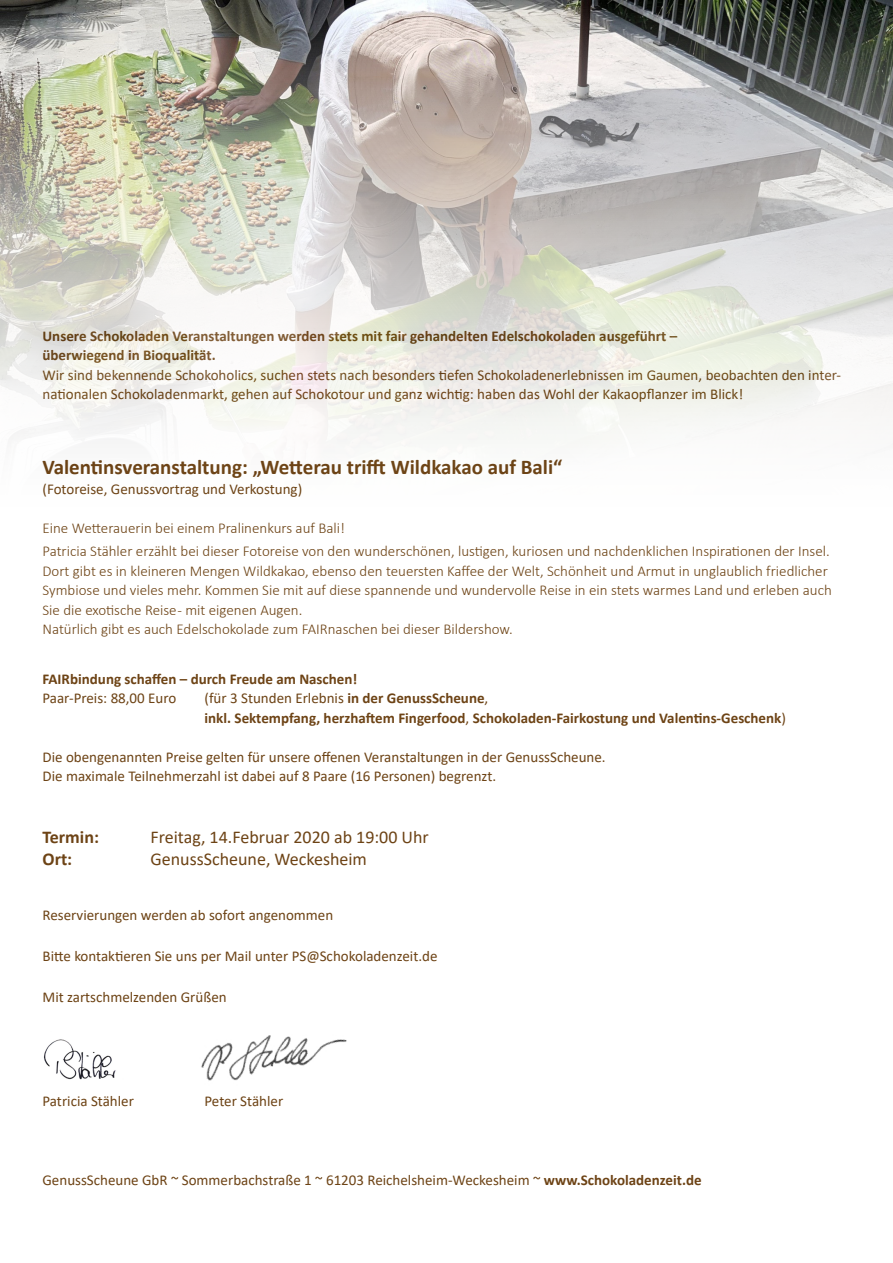
<style>
.page{position:relative;width:893px;height:1263px;background:#fff}
.page>*{position:absolute;margin:0;border:0;box-sizing:border-box;transform-origin:0 0}
.t1{font:700 21px "Calibri";color:#6d4315}
.t2{font:18px "Calibri";color:#6d4315}
.t3{font:700 18px "Calibri";color:#6d4315}
.t4{font:15px/19.5px "Calibri";color:#6d4315}
.t5{font:300 15px/19.5px "Calibri";color:#6d4315}
.t6{font:700 15px/19.5px "Calibri";color:#6d4315}
.s1{font-weight:400}
.s2{font-weight:700}
</style>
<div class="page">
<img style="left:44px;top:1039px;width:72px;height:41px">
<img style="left:201px;top:1035px;width:146px;height:46px">
<img style="left:0;top:0;width:893px;height:440px">
<p class="t6" style="left:43px;top:326px;width:636px">Unsere Schokoladen Veranstaltungen werden stets mit fair gehandelten Edelschokoladen ausgeführt – überwiegend in Bioqualität.</p>
<p class="t4" style="left:43px;top:365px;width:800px">Wir sind bekennende Schokoholics, suchen stets nach besonders tiefen Schokoladenerlebnissen im Gaumen, beobachten den inter&shy;nationalen Schokoladenmarkt, gehen auf Schokotour und ganz wichtig: haben das Wohl der Kakaopflanzer im Blick!</p>
<p class="t1" style="left:43px;top:452px;width:521px">Valentinsveranstaltung: „Wetterau trifft Wildkakao auf Bali“</p>
<p class="t4" style="left:43px;top:478px;width:261px">(Fotoreise, Genussvortrag und Verkostung)</p>
<p class="t5" style="left:43px;top:518px;width:304px">Eine Wetterauerin bei einem Pralinenkurs auf Bali!</p>
<p class="t5" style="left:43px;top:541px;width:791px">Patricia Stähler erzählt bei dieser Fotoreise von den wunderschönen, lustigen, kuriosen und nachdenklichen Inspirationen der Insel.<br>Dort gibt es in kleineren Mengen Wildkakao, ebenso den teuersten Kaffee der Welt, Schönheit und Armut in unglaublich friedlicher Symbiose und vieles mehr. Kommen Sie mit auf diese spannende und wundervolle Reise in ein stets warmes Land und erleben auch Sie die exotische Reise - mit eigenen Augen.<br>Natürlich gibt es auch Edelschokolade zum FAIRnaschen bei dieser Bildershow.</p>
<p class="t6" style="left:43px;top:669px;width:316px">FAIRbindung schaffen – durch Freude am Naschen!</p>
<p class="t4" style="left:43px;top:688px;width:135px">Paar-Preis: 88,00 Euro</p>
<p class="t6" style="left:205px;top:688px;width:583px"><span class="s1">(für 3 Stunden Erlebnis</span> in der GenussScheune<span class="s1">,<br></span>inkl. Sektempfang, herzhaftem Fingerfood<span class="s1">,</span> Schokoladen-Fairkostung und Valentins-Geschenk<span class="s1">)</span></p>
<p class="t4" style="left:43px;top:746px;width:565px">Die obengenannten Preise gelten für unsere offenen Veranstaltungen in der GenussScheune.</p>
<p class="t4" style="left:43px;top:766px;width:455px">Die maximale Teilnehmerzahl ist dabei auf 8 Paare (16 Personen) begrenzt.</p>
<p class="t3" style="left:43px;top:824px;width:58px">Termin:</p>
<p class="t2" style="left:151px;top:824px;width:280px">Freitag, 14.Februar 2020 ab 19:00 Uhr</p>
<p class="t3" style="left:43px;top:846px;width:31px">Ort:</p>
<p class="t2" style="left:151px;top:846px;width:218px">GenussScheune, Weckesheim</p>
<p class="t4" style="left:43px;top:905px;width:292px">Reservierungen werden ab sofort angenommen</p>
<p class="t4" style="left:43px;top:946px;width:396px">Bitte kontaktieren Sie uns per Mail unter PS@Schokoladenzeit.de</p>
<p class="t4" style="left:43px;top:986px;width:186px">Mit zartschmelzenden Grüßen</p>
<p class="t4" style="left:43px;top:1091px;width:93px">Patricia Stähler</p>
<p class="t4" style="left:205px;top:1091px;width:80px">Peter Stähler</p>
<p class="t4" style="left:43px;top:1170px;width:661px">GenussScheune GbR ~ Sommerbachstraße 1 ~ 61203 Reichelsheim-Weckesheim ~ <span class="s2">www.Schokoladenzeit.de</span></p>
</div>
